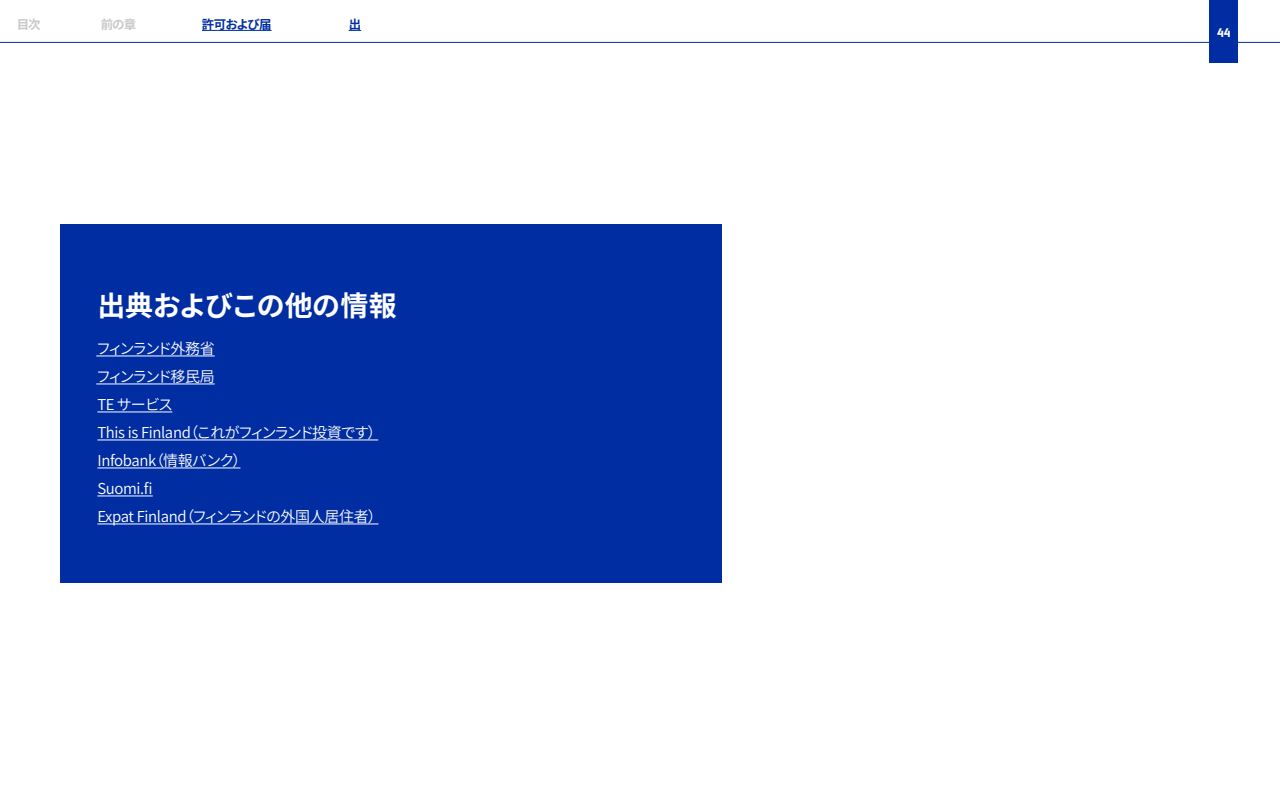
<style>
.page{position:relative;width:1280px;height:800px;background:#fff}
.page>*{position:absolute;margin:0;border:0;box-sizing:border-box;transform-origin:0 0}
.Alaotsikko_H3{font:700 28px "Source Han Sans JP";letter-spacing:-.015em;color:#fff}
.Sources_linkki{font:15px "Source Han Sans JP";letter-spacing:-.035em;color:#fff}
.Sources_linkki-2{font:15px "Source Han Sans JP";letter-spacing:-.15em;color:#fff}
.Navigaatiolinkki_sin{font:700 12.4px "Source Han Sans JP";letter-spacing:-.075em;color:#002ea2}
.Navigaatiolinkki_har{font:700 12.4px "Source Han Sans JP";color:#c8c8c8}
.t1{font:700 12.4px "Finlandica";color:#fff}
</style>
<div class="page">
<hr style="left:0;top:42px;width:1280px;height:1px;background:#002ea2">
<div style="left:1210px;top:0;width:28px;height:63px;background:#002ea2"></div>
<div style="left:60px;top:224px;width:661px;height:358px;background:#002ea2"></div>
<hr style="left:96px;top:356px;width:119px;height:1px;background:#fff">
<hr style="left:96px;top:384px;width:119px;height:1px;background:#fff">
<hr style="left:97px;top:412px;width:75px;height:1px;background:#fff">
<hr style="left:97px;top:440px;width:281px;height:1px;background:#fff">
<hr style="left:97px;top:468px;width:143px;height:1px;background:#fff">
<hr style="left:97px;top:496px;width:56px;height:1px;background:#fff">
<hr style="left:97px;top:524px;width:281px;height:1px;background:#fff">
<hr style="left:202px;top:30px;width:70px;height:1px;background:#002ea2">
<svg style="left:349px;top:30px;width:12px;height:1px"></svg>
<p class="Navigaatiolinkki_har" style="left:17px;top:17px;width:25px">目次</p>
<p class="Navigaatiolinkki_har" style="left:101px;top:17px;width:37px">前の章</p>
<p class="Navigaatiolinkki_sin" style="left:202px;top:17px;width:71px">許可および届</p>
<p class="Navigaatiolinkki_sin" style="left:349px;top:17px;width:14px">出</p>
<h3 class="Alaotsikko_H3" style="left:97px;top:290px;width:301px">出典およびこの他の情報</h3>
<p class="Sources_linkki-2" style="left:96px;top:340px;width:120px">フィンランド外務省</p>
<p class="Sources_linkki-2" style="left:96px;top:368px;width:120px">フィンランド移民局</p>
<p class="Sources_linkki" style="left:97px;top:396px;width:77px">TE サービス</p>
<p class="Sources_linkki" style="left:97px;top:424px;width:287px">This is Finland（これがフィンランド投資です）</p>
<p class="Sources_linkki" style="left:97px;top:452px;width:151px">Infobank（情報バンク）</p>
<p class="Sources_linkki" style="left:97px;top:480px;width:57px">Suomi.fi</p>
<p class="Sources_linkki" style="left:97px;top:508px;width:287px">Expat Finland（フィンランドの外国人居住者）</p>
<p class="t1" style="left:1217px;top:25px;width:15px">44</p>
</div>
